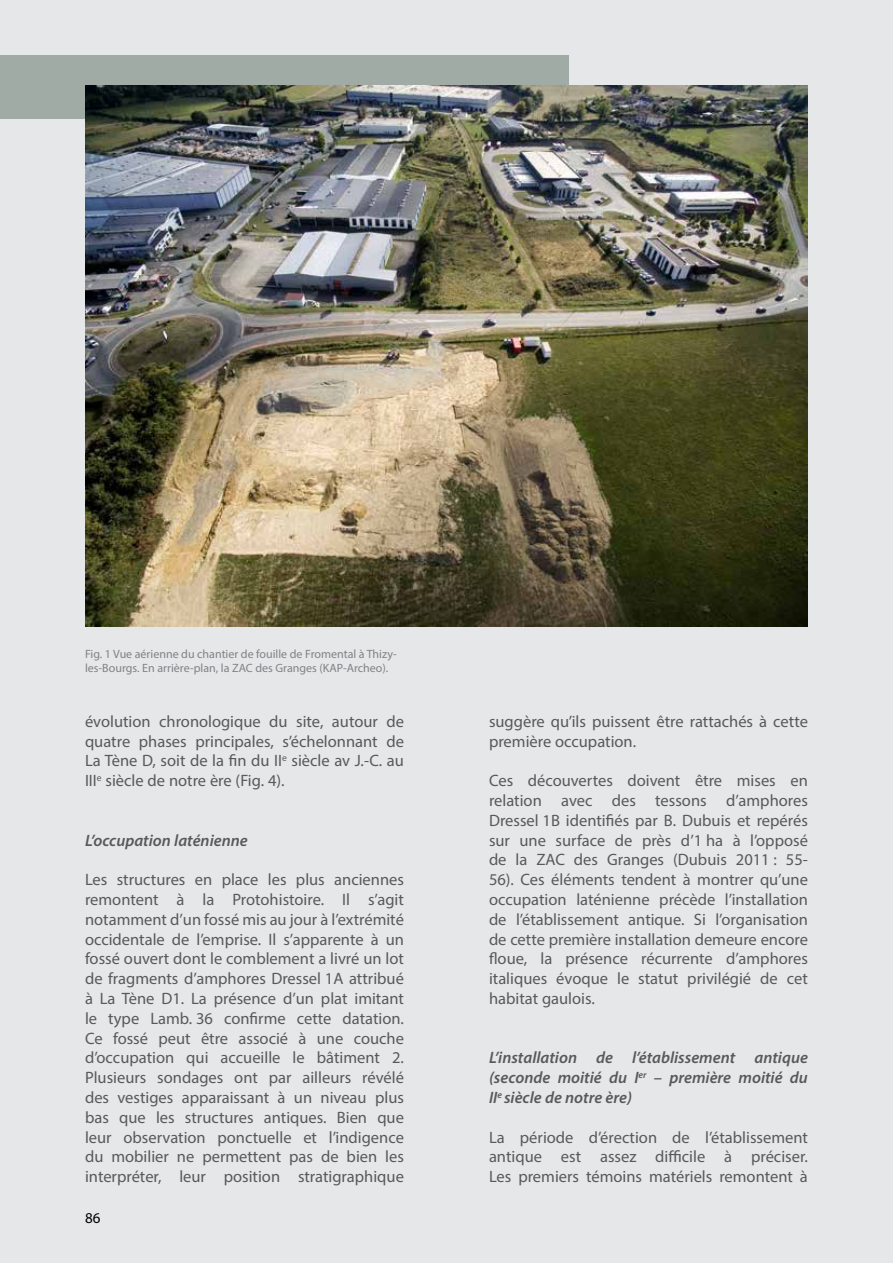
<style>
.page{position:relative;width:893px;height:1263px;background:#e6e7e8}
.page>*{position:absolute;margin:0;border:0;box-sizing:border-box;transform-origin:0 0}
.t1{font:16.5px/19.8px "Myriad Pro";color:#58595b;text-align:justify}
.t2{font:italic 600 16.5px/19.8px "Myriad Pro";color:#58595b;text-align:justify}
.t3{font:15px "Myriad Pro";color:#000}
.t4{font:12px/14.4px "Myriad Pro";color:#808285}
</style>
<div class="page">
<div style="left:0;top:55px;width:568px;height:64px;background:#a0aba6"></div>
<img style="left:85px;top:85px;width:723px;height:542px">
<p class="t4" style="left:85px;top:646px;width:313px">Fig. 1 Vue aérienne du chantier de fouille de Fromental à Thizy&shy;les-Bourgs. En arrière-plan, la ZAC des Granges (KAP-Archeo).</p>
<p class="t1" style="left:85px;top:711px;width:320px">évolution chronologique du site, autour de quatre phases principales, s’échelonnant de La Tène D, soit de la fin du II<sup>e</sup> siècle av J.-C. au III<sup>e</sup> siècle de notre ère (Fig. 4).</p>
<p class="t2" style="left:85px;top:830px;width:164px">L’occupation laténienne</p>
<p class="t1" style="left:85px;top:869px;width:320px">Les structures en place les plus anciennes remontent à la Protohistoire. Il s’agit notamment d’un fossé mis au jour à l’extrémité occidentale de l’emprise. Il s’apparente à un fossé ouvert dont le comblement a livré un lot de fragments d’amphores Dressel 1A attribué à La Tène D1. La présence d’un plat imitant le type Lamb. 36 confirme cette datation.<br>Ce fossé peut être associé à une couche d’occupation qui accueille le bâtiment 2.<br>Plusieurs sondages ont par ailleurs révélé des vestiges apparaissant à un niveau plus bas que les structures antiques. Bien que leur observation ponctuelle et l’indigence du mobilier ne permettent pas de bien les interpréter, leur position stratigraphique</p>
<p class="t3" style="left:85px;top:1209px;width:17px">86</p>
<p class="t1" style="left:489px;top:711px;width:320px">suggère qu’ils puissent être rattachés à cette première occupation.</p>
<p class="t1" style="left:489px;top:770px;width:320px">Ces découvertes doivent être mises en relation avec des tessons d’amphores Dressel 1B identifiés par B. Dubuis et repérés sur une surface de près d’1 ha à l’opposé de la ZAC des Granges (Dubuis 2011 : 55- 56). Ces éléments tendent à montrer qu’une occupation laténienne précède l’installation de l’établissement antique. Si l’organisation de cette première installation demeure encore floue, la présence récurrente d’amphores italiques évoque le statut privilégié de cet habitat gaulois.</p>
<p class="t2" style="left:489px;top:1047px;width:320px">L’installation de l’établissement antique (seconde moitié du I<sup>er</sup> – première moitié du II<sup>e</sup> siècle de notre ère)</p>
<p class="t1" style="left:489px;top:1127px;width:320px">La période d’érection de l’établissement antique est assez difficile à préciser.<br>Les premiers témoins matériels remontent à</p>
</div>
